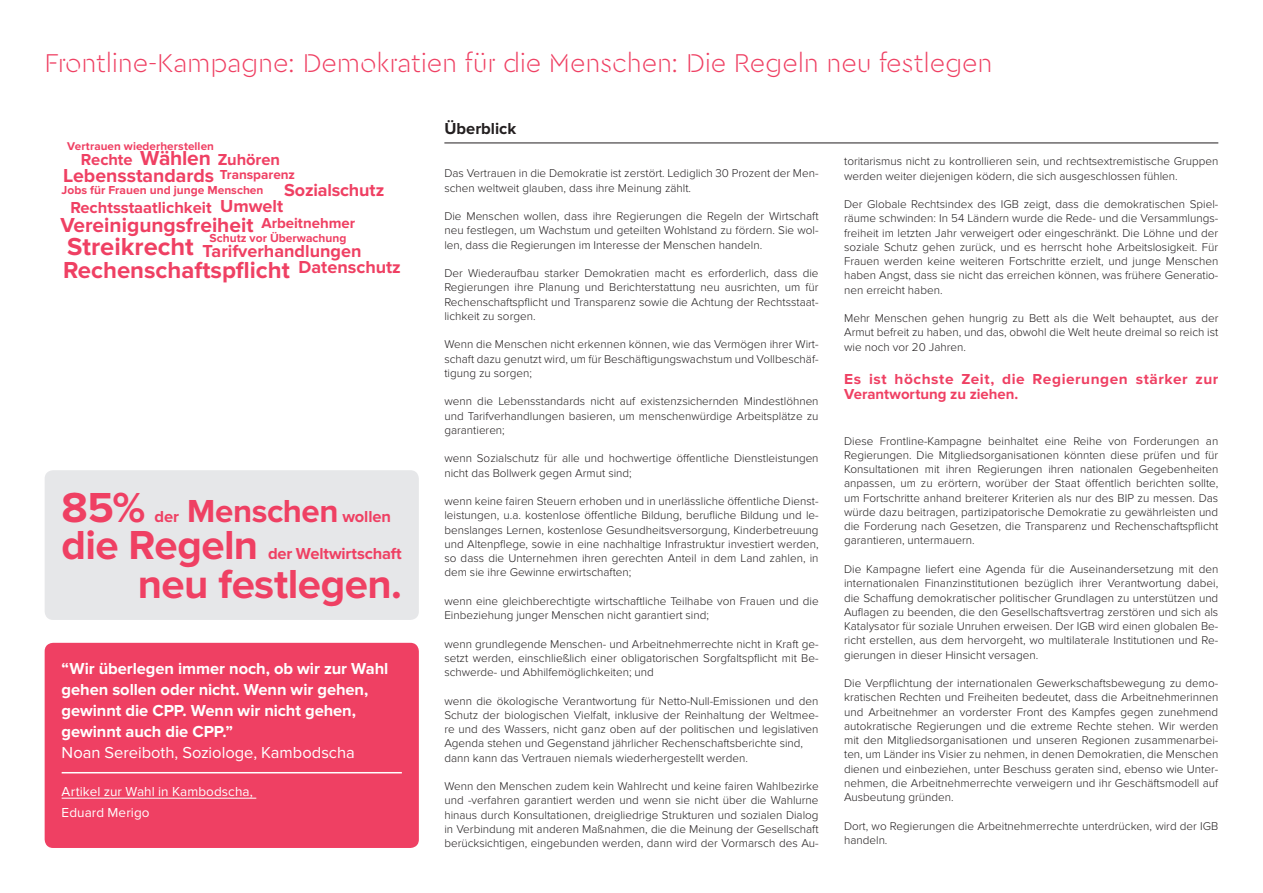
<style>
.page{position:relative;width:1263px;height:893px;background:#fff}
.page>*{position:absolute;margin:0;border:0;box-sizing:border-box;transform-origin:0 0}
.Stat_New{font:700 43.5px "Proxima Nova";color:#ef4063}
.Stat_New-2{font:700 42px "Proxima Nova";letter-spacing:-.015em;color:#ef4063}
.Title_01{font:300 27px "Cera Stencil PRO";letter-spacing:-.005em;color:#ef4063}
.t1{font:700 25.5px "Proxima Nova";color:#ef4063}
.t2{font:700 24px "Proxima Nova";color:#ef4063}
.Text{font:700 21px "Proxima Nova";color:#ef4063}
.t3{font:700 19.5px "Proxima Nova";color:#ef4063}
.Text-2{font:700 18px "Proxima Nova";color:#ef4063}
.t4{font:700 16.5px/21px "Proxima Nova";letter-spacing:-.005em;color:#fff}
.Stat_New-3{font:700 16.5px "Proxima Nova";letter-spacing:-.005em;color:#ef4063}
.Text-3{font:700 16.5px "Proxima Nova";letter-spacing:-.005em;color:#ef4063}
.Title_02{font:700 16.5px "Proxima Nova";color:#231f20}
.Quote_text{font:700 15px/15.6px "Proxima Nova";letter-spacing:.03em;color:#ef4063}
.Text-4{font:700 15px "Proxima Nova";color:#ef4063}
.Article_box_quote{font:13.5px/21px "Proxima Nova";letter-spacing:.005em;color:#fff}
.t5{font:700 13.5px "Proxima Nova";color:#ef4063}
.t6{font:700 12px "Proxima Nova";color:#ef4063}
.t7{font:300 11.7px/14.2px "Proxima Nova";color:#231f20;text-align:justify}
.Text-5{font:700 11.7px "Proxima Nova";letter-spacing:.01em;color:#ef4063}
.s1{font-size:33px}
.s2{font-weight:400}
</style>
<div class="page">
<hr style="left:444px;top:143px;width:774px;height:1px;background:#231f20">
<div style="left:45px;top:643px;width:374px;height:205px;background:#ef4063;border-radius:9px"></div>
<hr style="left:62px;top:772px;width:340px;height:1px;background:#fff">
<hr style="left:62px;top:798px;width:194px;height:1px;background:#fff">
<div style="left:45px;top:470px;width:374px;height:150px;background:#e6e7e9;border-radius:9px"></div>
<p class="Title_01" style="left:45px;top:45px;width:949px">Frontline-Kampagne: Demokratien für die Menschen: Die Regeln neu festlegen</p>
<p class="Text-5" style="left:67px;top:139px;width:148px">Vertrauen wiederherstellen</p>
<p class="Text" style="left:140px;top:146px;width:72px">Wählen</p>
<p class="Text-3" style="left:218px;top:150px;width:64px">Zuhören</p>
<p class="Text-3" style="left:81px;top:150px;width:53px">Rechte</p>
<p class="t3" style="left:63px;top:165px;width:153px">Lebensstandards</p>
<p class="t5" style="left:220px;top:167px;width:77px">Transparenz</p>
<p class="Text-2" style="left:284px;top:180px;width:102px">Sozialschutz</p>
<p class="t6" style="left:62px;top:183px;width:203px">Jobs für Frauen und junge Menschen</p>
<p class="Stat_New-3" style="left:70px;top:198px;width:143px">Rechtsstaatlichkeit</p>
<p class="Text-2" style="left:220px;top:195px;width:64px">Umwelt</p>
<p class="Text-4" style="left:261px;top:214px;width:95px">Arbeitnehmer</p>
<p class="Text-2" style="left:202px;top:240px;width:160px">Tarifverhandlungen</p>
<p class="Text" style="left:60px;top:213px;width:195px">Vereinigungsfreiheit</p>
<p class="t1" style="left:67px;top:232px;width:128px">Streikrecht</p>
<p class="t6" style="left:210px;top:231px;width:138px">Schutz vor Überwachung</p>
<p class="t2" style="left:63px;top:256px;width:228px">Rechenschaftspflicht</p>
<p class="Text-2" style="left:299px;top:257px;width:104px">Datenschutz</p>
<p class="Stat_New" style="left:62px;top:482px;width:85px">85%</p>
<p class="Stat_New-3" style="left:154px;top:507px;width:238px">der <span class="s1">Menschen</span> wollen</p>
<p class="Stat_New-2" style="left:62px;top:521px;width:198px">die Regeln</p>
<p class="Stat_New-3" style="left:268px;top:544px;width:135px">der Weltwirtschaft</p>
<p class="Stat_New-2" style="left:138px;top:559px;width:266px">neu festlegen.</p>
<p class="t4" style="left:62px;top:659px;width:328px">“Wir überlegen immer noch, ob wir zur Wahl gehen sollen oder nicht. Wenn wir gehen, gewinnt die CPP. Wenn wir nicht gehen, gewinnt auch die CPP.”<br><span class="s2">Noan Sereiboth, Soziologe, Kambodscha</span></p>
<p class="Article_box_quote" style="left:62px;top:782px;width:193px">Artikel zur Wahl in Kambodscha,<br>Eduard Merigo</p>
<p class="Title_02" style="left:444px;top:119px;width:73px">Überblick</p>
<p class="t7" style="left:444px;top:166px;width:376px">Das Vertrauen in die Demokratie ist zerstört. Lediglich 30 Prozent der Men&shy;schen weltweit glauben, dass ihre Meinung zählt.</p>
<p class="t7" style="left:444px;top:209px;width:376px">Die Menschen wollen, dass ihre Regierungen die Regeln der Wirtschaft neu festlegen, um Wachstum und geteilten Wohlstand zu fördern. Sie wol&shy;len, dass die Regierungen im Interesse der Menschen handeln.</p>
<p class="t7" style="left:444px;top:266px;width:376px">Der Wiederaufbau starker Demokratien macht es erforderlich, dass die Regierungen ihre Planung und Berichterstattung neu ausrichten, um für Rechenschaftspflicht und Transparenz sowie die Achtung der Rechtsstaat&shy;lichkeit zu sorgen.</p>
<p class="t7" style="left:444px;top:337px;width:376px">Wenn die Menschen nicht erkennen können, wie das Vermögen ihrer Wirt&shy;schaft dazu genutzt wird, um für Beschäftigungswachstum und Vollbeschäf&shy;tigung zu sorgen;</p>
<p class="t7" style="left:444px;top:394px;width:376px">wenn die Lebensstandards nicht auf existenzsichernden Mindestlöhnen und Tarifverhandlungen basieren, um menschenwürdige Arbeitsplätze zu garantieren;</p>
<p class="t7" style="left:444px;top:451px;width:376px">wenn Sozialschutz für alle und hochwertige öffentliche Dienstleistungen nicht das Bollwerk gegen Armut sind;</p>
<p class="t7" style="left:444px;top:494px;width:376px">wenn keine fairen Steuern erhoben und in unerlässliche öffentliche Dienst&shy;leistungen, u.a. kostenlose öffentliche Bildung, berufliche Bildung und le&shy;benslanges Lernen, kostenlose Gesundheitsversorgung, Kinderbetreuung und Altenpflege, sowie in eine nachhaltige Infrastruktur investiert werden, so dass die Unternehmen ihren gerechten Anteil in dem Land zahlen, in dem sie ihre Gewinne erwirtschaften;</p>
<p class="t7" style="left:444px;top:594px;width:376px">wenn eine gleichberechtigte wirtschaftliche Teilhabe von Frauen und die<br>Einbeziehung junger Menschen nicht garantiert sind;</p>
<p class="t7" style="left:444px;top:637px;width:376px">wenn grundlegende Menschen- und Arbeitnehmerrechte nicht in Kraft ge&shy;setzt werden, einschließlich einer obligatorischen Sorgfaltspflicht mit Be&shy;schwerde- und Abhilfemöglichkeiten; und</p>
<p class="t7" style="left:444px;top:694px;width:376px">wenn die ökologische Verantwortung für Netto-Null-Emissionen und den Schutz der biologischen Vielfalt, inklusive der Reinhaltung der Weltmee&shy;re und des Wassers, nicht ganz oben auf der politischen und legislativen Agenda stehen und Gegenstand jährlicher Rechenschaftsberichte sind,</p>
<p class="t7" style="left:444px;top:751px;width:305px">dann kann das Vertrauen niemals wiederhergestellt werden.</p>
<p class="t7" style="left:444px;top:779px;width:376px">Wenn den Menschen zudem kein Wahlrecht und keine fairen Wahlbezirke und -verfahren garantiert werden und wenn sie nicht über die Wahlurne hinaus durch Konsultationen, dreigliedrige Strukturen und sozialen Dialog in Verbindung mit anderen Maßnahmen, die die Meinung der Gesellschaft berücksichtigen, eingebunden werden, dann wird der Vormarsch des Au-</p>
<p class="t7" style="left:844px;top:154px;width:376px">toritarismus nicht zu kontrollieren sein, und rechtsextremistische Gruppen werden weiter diejenigen ködern, die sich ausgeschlossen fühlen.</p>
<p class="t7" style="left:844px;top:197px;width:376px">Der Globale Rechtsindex des IGB zeigt, dass die demokratischen Spiel&shy;räume schwinden: In 54 Ländern wurde die Rede- und die Versammlungs&shy;freiheit im letzten Jahr verweigert oder eingeschränkt. Die Löhne und der soziale Schutz gehen zurück, und es herrscht hohe Arbeitslosigkeit. Für Frauen werden keine weiteren Fortschritte erzielt, und junge Menschen haben Angst, dass sie nicht das erreichen können, was frühere Generatio&shy;nen erreicht haben.</p>
<p class="t7" style="left:844px;top:311px;width:376px">Mehr Menschen gehen hungrig zu Bett als die Welt behauptet, aus der Armut befreit zu haben, und das, obwohl die Welt heute dreimal so reich ist wie noch vor 20 Jahren.</p>
<p class="Quote_text" style="left:844px;top:371px;width:376px">Es ist höchste Zeit, die Regierungen stärker zur<br>Verantwortung zu ziehen.</p>
<p class="t7" style="left:844px;top:434px;width:376px">Diese Frontline-Kampagne beinhaltet eine Reihe von Forderungen an Regierungen. Die Mitgliedsorganisationen könnten diese prüfen und für Konsultationen mit ihren Regierungen ihren nationalen Gegebenheiten anpassen, um zu erörtern, worüber der Staat öffentlich berichten sollte, um Fortschritte anhand breiterer Kriterien als nur des BIP zu messen. Das würde dazu beitragen, partizipatorische Demokratie zu gewährleisten und die Forderung nach Gesetzen, die Transparenz und Rechenschaftspflicht garantieren, untermauern.</p>
<p class="t7" style="left:844px;top:562px;width:376px">Die Kampagne liefert eine Agenda für die Auseinandersetzung mit den internationalen Finanzinstitutionen bezüglich ihrer Verantwortung dabei, die Schaffung demokratischer politischer Grundlagen zu unterstützen und Auflagen zu beenden, die den Gesellschaftsvertrag zerstören und sich als Katalysator für soziale Unruhen erweisen. Der IGB wird einen globalen Be&shy;richt erstellen, aus dem hervorgeht, wo multilaterale Institutionen und Re&shy;gierungen in dieser Hinsicht versagen.</p>
<p class="t7" style="left:844px;top:676px;width:376px">Die Verpflichtung der internationalen Gewerkschaftsbewegung zu demo&shy;kratischen Rechten und Freiheiten bedeutet, dass die Arbeitnehmerinnen und Arbeitnehmer an vorderster Front des Kampfes gegen zunehmend autokratische Regierungen und die extreme Rechte stehen. Wir werden mit den Mitgliedsorganisationen und unseren Regionen zusammenarbei&shy;ten, um Länder ins Visier zu nehmen, in denen Demokratien, die Menschen dienen und einbeziehen, unter Beschuss geraten sind, ebenso wie Unter&shy;nehmen, die Arbeitnehmerrechte verweigern und ihr Geschäftsmodell auf Ausbeutung gründen.</p>
<p class="t7" style="left:844px;top:819px;width:376px">Dort, wo Regierungen die Arbeitnehmerrechte unterdrücken, wird der IGB handeln.</p>
</div>
